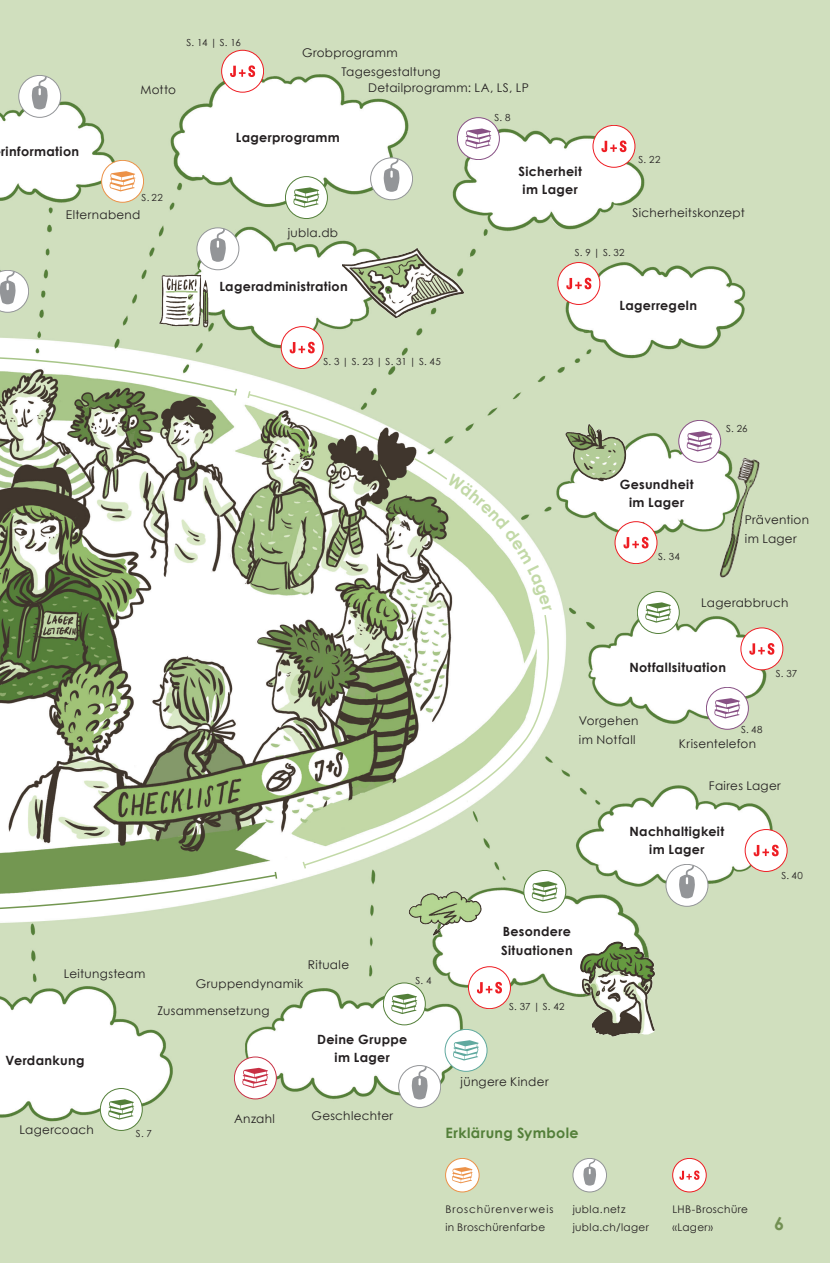
<style>
.page{position:relative;width:830px;height:1263px;background:#fff}
.page>*{position:absolute;margin:0;border:0;box-sizing:border-box;transform-origin:0 0}
.t1{font:700 18px "Century Gothic";color:#729053}
.t2{font:700 14.25px "Century Gothic";letter-spacing:.025em;color:#537f39}
.t3{font:700 12.75px/18.5px "Century Gothic";letter-spacing:.025em;color:#231f20;text-align:center}
.t4{font:12px/18.8px "Century Gothic";letter-spacing:.025em;color:#231f20}
.t5{font:10.5px/18.8px "Century Gothic";letter-spacing:.04em;color:#231f20}
.t6{font:10.5px/18.8px "Century Gothic";letter-spacing:.06em;color:#231f20}
.t7{font:9.75px "Century Gothic";letter-spacing:.03em;color:#231f20}
</style>
<div class="page">
<img style="left:0;top:0;width:829px;height:1263px">
<svg style="left:0;top:870px;width:278px;height:85px"></svg>
<svg style="left:247px;top:393px;width:306px;height:474px"></svg>
<svg style="left:246px;top:389px;width:5px;height:11px"></svg>
<svg style="left:301px;top:860px;width:6px;height:10px"></svg>
<svg style="left:0;top:328px;width:237px;height:505px"></svg>
<svg style="left:233px;top:387px;width:5px;height:10px"></svg>
<svg style="left:0;top:270px;width:29px;height:43px"></svg>
<div style="left:100px;top:1088px;width:42px;height:43px;background:#fff;border:1px solid #537f39;border-radius:50%"></div>
<svg style="left:108px;top:1099px;width:27px;height:20px"></svg>
<div style="left:281px;top:326px;width:42px;height:43px;background:#fff;border:1px solid #ee1d23;border-radius:50%"></div>
<svg style="left:289px;top:342px;width:25px;height:11px"></svg>
<div style="left:557px;top:262px;width:43px;height:43px;background:#fff;border:1px solid #ee1d23;border-radius:50%"></div>
<svg style="left:566px;top:278px;width:25px;height:11px"></svg>
<div style="left:614px;top:521px;width:43px;height:43px;background:#fff;border:1px solid #ee1d23;border-radius:50%"></div>
<svg style="left:623px;top:537px;width:25px;height:11px"></svg>
<div style="left:468px;top:966px;width:42px;height:43px;background:#fff;border:1px solid #ee1d23;border-radius:50%"></div>
<svg style="left:477px;top:982px;width:25px;height:11px"></svg>
<div style="left:221px;top:50px;width:43px;height:42px;background:#fff;border:1px solid #ee1d23;border-radius:50%"></div>
<svg style="left:230px;top:65px;width:25px;height:12px"></svg>
<div style="left:19px;top:75px;width:42px;height:42px;background:#fff;border-radius:50%"></div>
<div style="left:18px;top:75px;width:43px;height:43px;border:1px solid #939598;border-radius:50%"></div>
<svg style="left:32px;top:76px;width:16px;height:33px"></svg>
<div style="left:197px;top:228px;width:42px;height:42px;background:#fff;border-radius:50%"></div>
<div style="left:196px;top:228px;width:43px;height:42px;border:1px solid #939598;border-radius:50%"></div>
<svg style="left:210px;top:229px;width:16px;height:33px"></svg>
<div style="left:665px;top:864px;width:42px;height:42px;background:#fff;border-radius:50%"></div>
<div style="left:665px;top:864px;width:43px;height:43px;border:1px solid #939598;border-radius:50%"></div>
<svg style="left:678px;top:865px;width:16px;height:33px"></svg>
<div style="left:398px;top:1065px;width:42px;height:42px;background:#fff;border-radius:50%"></div>
<div style="left:398px;top:1065px;width:43px;height:43px;border:1px solid #939598;border-radius:50%"></div>
<svg style="left:411px;top:1066px;width:16px;height:33px"></svg>
<div style="left:636px;top:591px;width:43px;height:43px;background:#fff;border:1px solid #537f39;border-radius:50%"></div>
<svg style="left:645px;top:602px;width:26px;height:21px"></svg>
<svg style="left:523px;top:870px;width:43px;height:43px"></svg>
<svg style="left:530px;top:881px;width:28px;height:20px"></svg>
<div style="left:383px;top:983px;width:42px;height:42px;background:#fff;border:1px solid #537f39;border-radius:50%"></div>
<svg style="left:391px;top:994px;width:27px;height:20px"></svg>
<div style="left:234px;top:1057px;width:42px;height:42px;background:#fff;border:1px solid #c83044;border-radius:50%"></div>
<svg style="left:242px;top:1068px;width:27px;height:20px"></svg>
<div style="left:444px;top:1029px;width:43px;height:42px;background:#fff;border:1px solid #60a99f;border-radius:50%"></div>
<svg style="left:453px;top:1040px;width:26px;height:20px"></svg>
<div style="left:285px;top:176px;width:42px;height:43px;background:#fff;border:1px solid #537f39;border-radius:50%"></div>
<svg style="left:293px;top:187px;width:27px;height:21px"></svg>
<div style="left:445px;top:1158px;width:34px;height:34px;background:#fff;border:1px solid #ec9248;border-radius:50%"></div>
<svg style="left:452px;top:1167px;width:21px;height:16px"></svg>
<div style="left:672px;top:1158px;width:34px;height:34px;background:#fff;border:1px solid #ee1d23;border-radius:50%"></div>
<svg style="left:679px;top:1170px;width:20px;height:10px"></svg>
<div style="left:572px;top:1158px;width:34px;height:34px;background:#fff;border-radius:50%"></div>
<div style="left:572px;top:1158px;width:34px;height:34px;border:1px solid #939598;border-radius:50%"></div>
<svg style="left:583px;top:1159px;width:13px;height:26px"></svg>
<img style="left:342px;top:240px;width:123px;height:82px">
<img style="left:153px;top:271px;width:63px;height:61px">
<img style="left:559px;top:407px;width:74px;height:80px">
<img style="left:403px;top:881px;width:87px;height:63px">
<img style="left:687px;top:444px;width:101px;height:154px">
<img style="left:0;top:962px;width:10px;height:114px">
<img style="left:566px;top:935px;width:100px;height:113px">
<div style="left:740px;top:628px;width:42px;height:42px;background:#fff;border:1px solid #ee1d23;border-radius:50%"></div>
<svg style="left:749px;top:643px;width:25px;height:12px"></svg>
<div style="left:744px;top:829px;width:43px;height:43px;background:#fff;border:1px solid #ee1d23;border-radius:50%"></div>
<svg style="left:753px;top:845px;width:25px;height:11px"></svg>
<svg style="left:378px;top:432px;width:36px;height:32px"></svg>
<div style="left:592px;top:125px;width:43px;height:43px;background:#fff;border:1px solid #ee1d23;border-radius:50%"></div>
<svg style="left:601px;top:140px;width:25px;height:12px"></svg>
<div style="left:457px;top:117px;width:42px;height:43px;background:#fff;border:1px solid #885185;border-radius:50%"></div>
<svg style="left:465px;top:128px;width:27px;height:21px"></svg>
<div style="left:370px;top:158px;width:42px;height:42px;background:#fff;border-radius:50%"></div>
<div style="left:370px;top:158px;width:42px;height:42px;border:1px solid #939598;border-radius:50%"></div>
<svg style="left:383px;top:159px;width:16px;height:33px"></svg>
<div style="left:678px;top:420px;width:42px;height:43px;background:#fff;border:1px solid #885185;border-radius:50%"></div>
<svg style="left:686px;top:431px;width:27px;height:20px"></svg>
<div style="left:705px;top:687px;width:43px;height:42px;background:#fff;border:1px solid #885185;border-radius:50%"></div>
<svg style="left:714px;top:698px;width:26px;height:20px"></svg>
<div style="left:101px;top:160px;width:43px;height:43px;background:#fff;border:1px solid #ec9248;border-radius:50%"></div>
<svg style="left:109px;top:171px;width:27px;height:20px"></svg>
<svg style="left:443px;top:467px;width:119px;height:149px"></svg>
<p class="t3" style="left:1px;top:141px;width:79px">rinformation</p>
<p class="t4" style="left:140px;top:80px;width:37px">Motto</p>
<p class="t7" style="left:142px;top:191px;width:23px">S. 22</p>
<p class="t4" style="left:66px;top:205px;width:76px">Elternabend</p>
<p class="t7" style="left:186px;top:37px;width:56px">S. 14 | S. 16</p>
<p class="t4" style="left:302px;top:43px;width:97px">Grobprogramm</p>
<p class="t4" style="left:368px;top:63px;width:162px;line-height:16.2px;text-indent:-27px">Tagesgestaltung<br>Detailprogramm: LA, LS, LP</p>
<p class="t7" style="left:494px;top:112px;width:18px">S. 8</p>
<p class="t3" style="left:236px;top:127px;width:106px">Lagerprogramm</p>
<p class="t4" style="left:287px;top:223px;width:52px">jubla.db</p>
<p class="t3" style="left:219px;top:277px;width:130px">Lageradministration</p>
<p class="t3" style="left:518px;top:162px;width:65px">Sicherheit im Lager</p>
<p class="t7" style="left:638px;top:153px;width:23px">S. 22</p>
<p class="t4" style="left:632px;top:203px;width:114px">Sicherheitskonzept</p>
<p class="t7" style="left:574px;top:247px;width:51px">S. 9 | S. 32</p>
<p class="t3" style="left:619px;top:296px;width:79px">Lagerregeln</p>
<p class="t7" style="left:323px;top:355px;width:119px">S. 3 | S. 23 | S. 31 | S. 45</p>
<p class="t4" style="left:64px;top:964px;width:83px">Leitungsteam</p>
<p class="t4" style="left:308px;top:955px;width:43px">Rituale</p>
<p class="t4" style="left:196px;top:974px;width:109px">Gruppendynamik</p>
<p class="t7" style="left:415px;top:975px;width:18px">S. 4</p>
<p class="t7" style="left:725px;top:423px;width:23px">S. 26</p>
<p class="t3" style="left:619px;top:474px;width:75px">Gesundheit im Lager</p>
<p class="t7" style="left:657px;top:550px;width:23px">S. 34</p>
<p class="t4" style="left:744px;top:510px;width:66px">Prävention im Lager</p>
<p class="t4" style="left:701px;top:593px;width:89px">Lagerabbruch</p>
<p class="t3" style="left:629px;top:658px;width:98px">Notfallsituation</p>
<p class="t7" style="left:775px;top:667px;width:23px">S. 37</p>
<p class="t4" style="left:578px;top:711px;width:61px">Vorgehen im Notfall</p>
<p class="t7" style="left:740px;top:724px;width:23px">S. 48</p>
<p class="t4" style="left:678px;top:734px;width:79px">Krisentelefon</p>
<p class="t4" style="left:708px;top:776px;width:73px">Faires Lager</p>
<p class="t3" style="left:501px;top:922px;width:73px;text-align:left">Besondere<br>Situationen</p>
<p class="t3" style="left:629px;top:821px;width:96px">Nachhaltigkeit im Lager</p>
<p class="t7" style="left:781px;top:869px;width:23px">S. 40</p>
<p class="t4" style="left:157px;top:1001px;width:113px">Zusammensetzung</p>
<p class="t7" style="left:509px;top:1000px;width:57px">S. 37 | S. 42</p>
<p class="t3" style="left:6px;top:1050px;width:80px">Verdankung</p>
<p class="t3" style="left:317px;top:1030px;width:92px">Deine Gruppe im Lager</p>
<p class="t4" style="left:460px;top:1072px;width:89px">jüngere Kinder</p>
<p class="t4" style="left:20px;top:1120px;width:76px">Lagercoach</p>
<p class="t7" style="left:136px;top:1127px;width:18px">S. 7</p>
<p class="t4" style="left:234px;top:1109px;width:42px">Anzahl</p>
<p class="t4" style="left:311px;top:1106px;width:83px">Geschlechter</p>
<p class="t2" style="left:445px;top:1123px;width:135px">Erklärung Symbole</p>
<p class="t6" style="left:445px;top:1199px;width:110px">Broschürenverweis in Broschürenfarbe</p>
<p class="t5" style="left:572px;top:1199px;width:78px">jubla.netz jubla.ch/lager</p>
<p class="t5" style="left:672px;top:1199px;width:77px">LHB-Broschüre «Lager»</p>
<h1 class="t1" style="left:773px;top:1212px;width:12px">6</h1>
</div>
